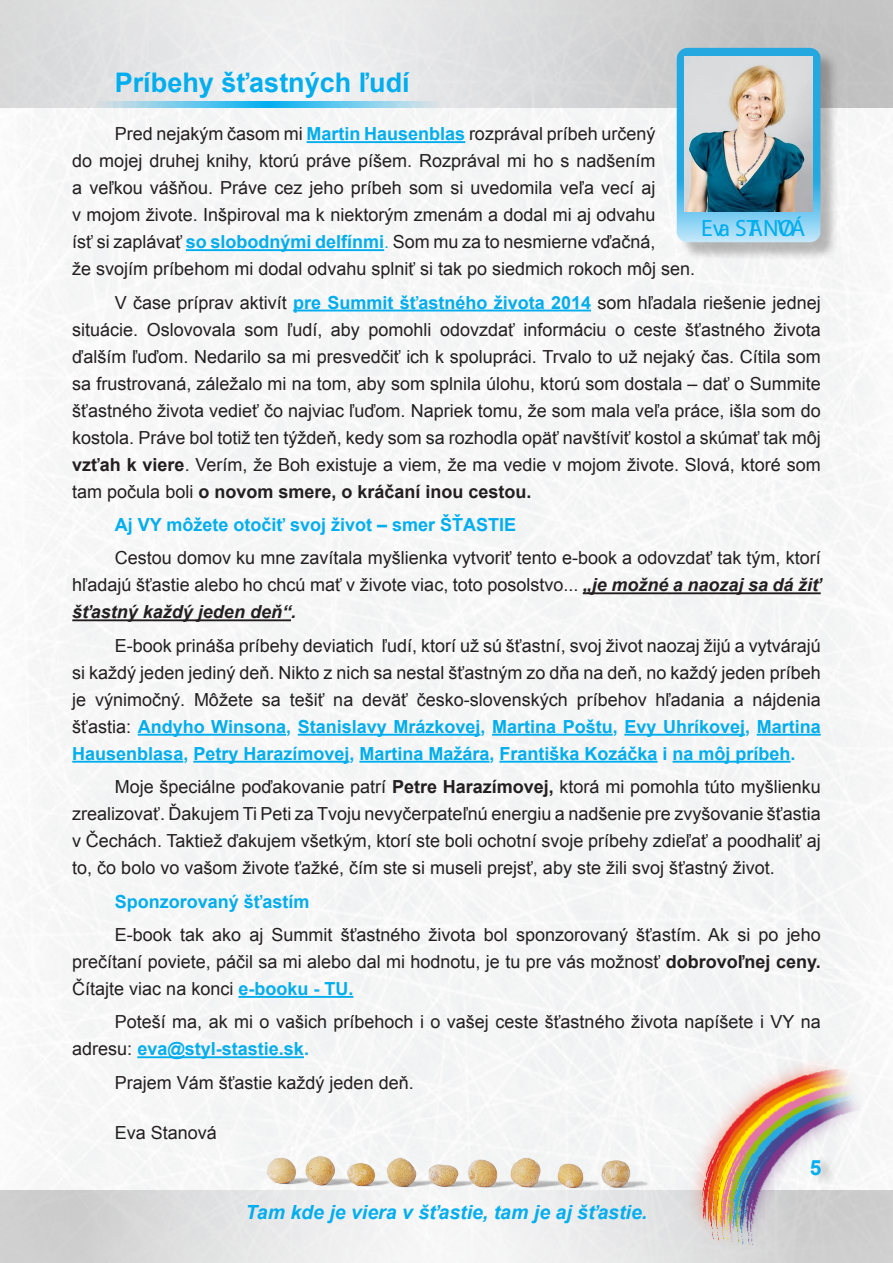
<style>
.page{position:relative;width:893px;height:1263px;background:#f6f6f7}
.page>*{position:absolute;margin:0;border:0;box-sizing:border-box;transform-origin:0 0}
.Nadpis_1{font:700 27px "Arial";color:#00aeef}
.t1{font:23.7px "Myriad Pro";color:#00aded}
.t2{font:700 21px "Arial";color:#00aeef}
.Text{font:italic 700 19.5px "Arial";color:#00aeef}
.Text_Uvod{font:18px/27px "Arial";color:#231f20;text-align:justify}
.Text_Uvod-2{font:700 18px "Arial";color:#00aeef}
.Text_Uvod-3{font:700 18px "Arial";color:#00aded}
.s1{font-weight:700;color:#00aded}
.s2{color:#00aded}
.s3{font-weight:700}
.s4{font-weight:700;font-style:italic}
</style>
<div class="page">
<svg style="left:1px;top:1191px;width:892px;height:72px"></svg>
<svg style="left:1px;top:0;width:892px;height:107px"></svg>
<img style="left:248px;top:1144px;width:315px;height:50px">
<hr style="left:307px;top:141px;width:158px;height:2px;background:#00aded">
<hr style="left:186px;top:249px;width:198px;height:2px;background:#00aded">
<hr style="left:293px;top:310px;width:298px;height:1px;background:#00aded">
<hr style="left:583px;top:592px;width:238px;height:2px;background:#231f20">
<hr style="left:72px;top:619px;width:219px;height:2px;background:#231f20">
<hr style="left:138px;top:734px;width:148px;height:2px;background:#00aded">
<hr style="left:298px;top:734px;width:182px;height:2px;background:#00aded">
<hr style="left:492px;top:734px;width:121px;height:2px;background:#00aded">
<hr style="left:624px;top:734px;width:121px;height:2px;background:#00aded">
<hr style="left:757px;top:734px;width:64px;height:2px;background:#00aded">
<hr style="left:72px;top:761px;width:111px;height:2px;background:#00aded">
<hr style="left:193px;top:761px;width:156px;height:2px;background:#00aded">
<hr style="left:359px;top:761px;width:130px;height:2px;background:#00aded">
<hr style="left:499px;top:761px;width:159px;height:2px;background:#00aded">
<hr style="left:673px;top:761px;width:118px;height:2px;background:#00aded">
<hr style="left:238px;top:996px;width:115px;height:2px;background:#00aded">
<hr style="left:137px;top:1056px;width:167px;height:2px;background:#00aded">
<div style="left:679px;top:50px;width:160px;height:211px;background:#231f20;opacity:.3"></div>
<svg style="left:677px;top:48px;width:143px;height:194px"></svg>
<img style="left:684px;top:56px;width:128px;height:156px">
<svg style="left:94px;top:101px;width:346px;height:6px"></svg>
<img style="left:563px;top:1009px;width:298px;height:236px">
<div style="left:811px;top:1154px;width:27px;height:33px;background:#231f20;opacity:.35"></div>
<p class="Nadpis_1" style="left:115px;top:64px;width:296px">Príbehy šťastných ľudí</p>
<p class="Text_Uvod" style="left:72px;top:121px;width:624px;text-align:left;text-indent:43px">Pred nejakým časom mi <span class="s1">Martin Hausenblas</span> rozprával príbeh určený<br>do mojej druhej knihy, ktorú práve píšem. Rozprával mi ho s nadšením<br>a veľkou vášňou. Práve cez jeho príbeh som si uvedomila veľa vecí aj<br>v mojom živote. Inšpiroval ma k niektorým zmenám a dodal mi aj odvahu<br>ísť si zaplávať <span class="s1">so slobodnými delfínmi</span><span class="s2">.</span> Som mu za to nesmierne vďačná,<br>že svojím príbehom mi dodal odvahu splniť si tak po siedmich rokoch môj sen.</p>
<p class="Text_Uvod" style="left:72px;top:289px;width:750px;text-indent:43px">V čase príprav aktivít <span class="s1">pre Summit šťastného života 2014</span> som hľadala riešenie jednej situácie. Oslovovala som ľudí, aby pomohli odovzdať informáciu o ceste šťastného života ďalším ľuďom. Nedarilo sa mi presvedčiť ich k spolupráci. Trvalo to už nejaký čas. Cítila som sa frustrovaná, záležalo mi na tom, aby som splnila úlohu, ktorú som dostala – dať o Summite šťastného života vedieť čo najviac ľuďom. Napriek tomu, že som mala veľa práce, išla som do kostola. Práve bol totiž ten týždeň, kedy som sa rozhodla opäť navštíviť kostol a skúmať tak môj <span class="s3">vzťah k viere</span>. Verím, že Boh existuje a viem, že ma vedie v mojom živote. Slová, ktoré som tam počula boli <span class="s3">o novom smere, o kráčaní inou cestou.</span></p>
<p class="Text_Uvod-2" style="left:115px;top:513px;width:403px">Aj VY môžete otočiť svoj život – smer ŠŤASTIE</p>
<p class="Text_Uvod" style="left:72px;top:545px;width:750px;text-indent:43px">Cestou domov ku mne zavítala myšlienka vytvoriť tento e-book a odovzdať tak tým, ktorí hľadajú šťastie alebo ho chcú mať v živote viac, toto posolstvo... <span class="s4">„je možné a naozaj sa dá žiť šťastný každý jeden deň“.</span></p>
<p class="Text_Uvod" style="left:72px;top:632px;width:750px;text-indent:43px">E-book prináša príbehy deviatich ľudí, ktorí už sú šťastní, svoj život naozaj žijú a vytvárajú si každý jeden jediný deň. Nikto z nich sa nestal šťastným zo dňa na deň, no každý jeden príbeh je výnimočný. Môžete sa tešiť na deväť česko-slovenských príbehov hľadania a nájdenia šťastia: <span class="s1">Andyho Winsona, Stanislavy Mrázkovej, Martina Poštu, Evy Uhríkovej, Martina Hausenblasa, Petry Harazímovej, Martina Mažára, Františka Kozáčka i na môj príbeh.</span></p>
<p class="Text_Uvod" style="left:72px;top:773px;width:750px;text-indent:43px">Moje špeciálne poďakovanie patrí <span class="s3">Petre Harazímovej,</span> ktorá mi pomohla túto myšlienku zrealizovať. Ďakujem Ti Peti za Tvoju nevyčerpateľnú energiu a nadšenie pre zvyšovanie šťastia v Čechách. Taktiež ďakujem všetkým, ktorí ste boli ochotní svoje príbehy zdieľať a poodhaliť aj to, čo bolo vo vašom živote ťažké, čím ste si museli prejsť, aby ste žili svoj šťastný život.</p>
<p class="Text_Uvod-3" style="left:115px;top:889px;width:196px">Sponzorovaný šťastím</p>
<p class="Text_Uvod" style="left:72px;top:921px;width:750px;text-indent:43px">E-book tak ako aj Summit šťastného života bol sponzorovaný šťastím. Ak si po jeho prečítaní poviete, páčil sa mi alebo dal mi hodnotu, je tu pre vás možnosť <span class="s3">dobrovoľnej ceny.<br></span>Čítajte viac na konci <span class="s1">e-booku - TU.</span></p>
<p class="Text_Uvod" style="left:72px;top:1009px;width:750px;text-indent:43px">Poteší ma, ak mi o vašich príbehoch i o vašej ceste šťastného života napíšete i VY na adresu: <span class="s1">eva@styl-stastie.sk.</span></p>
<p class="Text_Uvod" style="left:115px;top:1069px;width:300px">Prajem Vám šťastie každý jeden deň.</p>
<p class="Text_Uvod" style="left:115px;top:1119px;width:104px">Eva Stanová</p>
<h2 class="t1" style="left:701px;top:215px;width:105px">Eva STANOVÁ</h2>
<p class="Text" style="left:246px;top:1199px;width:403px">Tam kde je viera v šťastie, tam je aj šťastie.</p>
<p class="t2" style="left:810px;top:1153px;width:13px">5</p>
</div>
